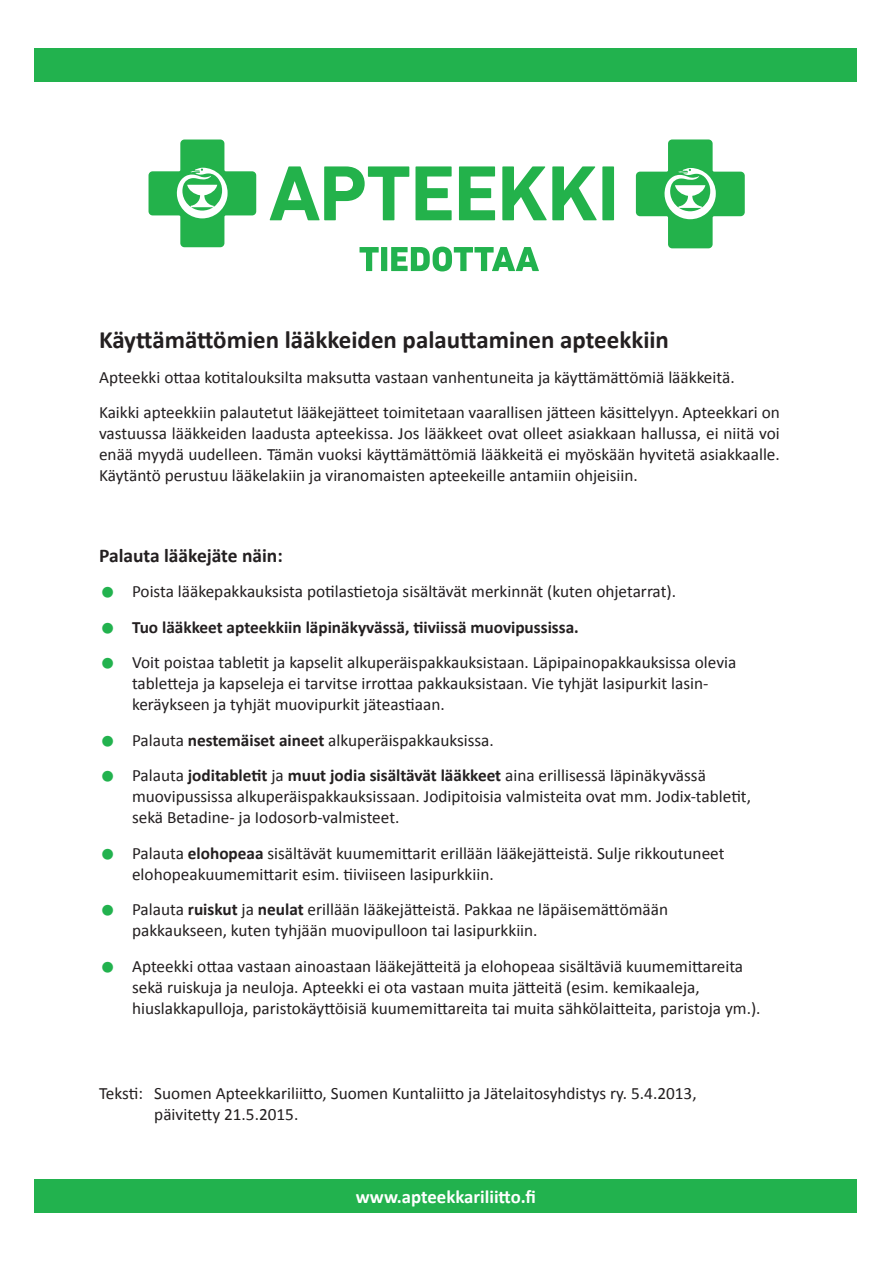
<style>
.page{position:relative;width:893px;height:1263px;background:#fff}
.page>*{position:absolute;margin:0;border:0;box-sizing:border-box;transform-origin:0 0}
.Normaali{font:700 24.9px "Calibri";color:#231f20}
.Normaali-2{font:700 19.5px "Calibri";color:#231f20}
.Normaali-3{font:700 18.75px "Calibri";color:#fff}
.Normaali-4{font:17.25px/21px "Calibri";color:#231f20}
.Normaali-5{font:700 17.25px "Calibri";color:#231f20}
.s1{font-size:34.5px;color:#22b24e}
.s2{font-weight:400;font-size:34.5px;color:#22b24e}
.s3{font-weight:700}
</style>
<div class="page">
<div style="left:34px;top:49px;width:823px;height:33px;background:#22b24e"></div>
<svg style="left:359px;top:247px;width:180px;height:24px"></svg>
<svg style="left:636px;top:139px;width:109px;height:109px"></svg>
<div style="left:602px;top:166px;width:12px;height:54px;background:#23b24b"></div>
<svg style="left:270px;top:166px;width:139px;height:54px"></svg>
<svg style="left:502px;top:166px;width:95px;height:54px"></svg>
<svg style="left:459px;top:166px;width:36px;height:54px"></svg>
<svg style="left:415px;top:166px;width:37px;height:54px"></svg>
<svg style="left:149px;top:140px;width:107px;height:107px"></svg>
<div style="left:34px;top:1179px;width:823px;height:34px;background:#22b24e"></div>
<p class="Normaali" style="left:99px;top:323px;width:571px">Käyttämättömien lääkkeiden palauttaminen apteekkiin</p>
<p class="Normaali-4" style="left:99px;top:367px;width:637px">Apteekki ottaa kotitalouksilta maksutta vastaan vanhentuneita ja käyttämättömiä lääkkeitä.</p>
<p class="Normaali-4" style="left:99px;top:402px;width:682px;text-align:justify">Kaikki apteekkiin palautetut lääkejätteet toimitetaan vaarallisen jätteen käsittelyyn. Apteekkari on vastuussa lääkkeiden laadusta apteekissa. Jos lääkkeet ovat olleet asiakkaan hallussa, ei niitä voi enää myydä uudelleen. Tämän vuoksi käyttämättömiä lääkkeitä ei myöskään hyvitetä asiakkaalle.<br>Käytäntö perustuu lääkelakiin ja viranomaisten apteekeille antamiin ohjeisiin.</p>
<p class="Normaali-2" style="left:99px;top:543px;width:185px">Palauta lääkejäte näin:</p>
<p class="Normaali-4" style="left:99px;top:581px;width:579px"><span class="s1">•</span> Poista lääkepakkauksista potilastietoja sisältävät merkinnät (kuten ohjetarrat).</p>
<p class="Normaali-5" style="left:99px;top:616px;width:481px"><span class="s2">•</span> Tuo lääkkeet apteekkiin läpinäkyvässä, tiiviissä muovipussissa.</p>
<p class="Normaali-4" style="left:132px;top:652px;width:606px;text-indent:-33px"><span class="s1">•</span> Voit poistaa tabletit ja kapselit alkuperäispakkauksistaan. Läpipainopakkauksissa olevia tabletteja ja kapseleja ei tarvitse irrottaa pakkauksistaan. Vie tyhjät lasipurkit lasin&shy;keräykseen ja tyhjät muovipurkit jäteastiaan.</p>
<p class="Normaali-4" style="left:99px;top:729px;width:396px"><span class="s1">•</span> Palauta <span class="s3">nestemäiset aineet</span> alkuperäispakkauksissa.</p>
<p class="Normaali-4" style="left:132px;top:765px;width:620px;text-indent:-33px"><span class="s1">•</span> Palauta <span class="s3">joditabletit</span> ja <span class="s3">muut jodia sisältävät lääkkeet</span> aina erillisessä läpinäkyvässä muovipussissa alkuperäispakkauksissaan. Jodipitoisia valmisteita ovat mm. Jodix-tabletit, sekä Betadine- ja Iodosorb-valmisteet.</p>
<p class="Normaali-4" style="left:132px;top:842px;width:594px;text-indent:-33px"><span class="s1">•</span> Palauta <span class="s3">elohopeaa</span> sisältävät kuumemittarit erillään lääkejätteistä. Sulje rikkoutuneet elohopeakuumemittarit esim. tiiviiseen lasipurkkiin.</p>
<p class="Normaali-4" style="left:132px;top:899px;width:538px;text-indent:-33px"><span class="s1">•</span> Palauta <span class="s3">ruiskut</span> ja <span class="s3">neulat</span> erillään lääkejätteistä. Pakkaa ne läpäisemättömään pakkaukseen, kuten tyhjään muovipulloon tai lasipurkkiin.</p>
<p class="Normaali-4" style="left:132px;top:955px;width:630px;text-indent:-33px"><span class="s1">•</span> Apteekki ottaa vastaan ainoastaan lääkejätteitä ja elohopeaa sisältäviä kuumemittareita sekä ruiskuja ja neuloja. Apteekki ei ota vastaan muita jätteitä (esim. kemikaaleja, hiuslakkapulloja, paristokäyttöisiä kuumemittareita tai muita sähkölaitteita, paristoja ym.).</p>
<p class="Normaali-4" style="left:154px;top:1083px;width:544px;text-indent:-55px">Teksti: Suomen Apteekkariliitto, Suomen Kuntaliitto ja Jätelaitosyhdistys ry. 5.4.2013, päivitetty 21.5.2015.</p>
<p class="Normaali-3" style="left:356px;top:1185px;width:182px">www.apteekkariliitto.fi</p>
</div>
